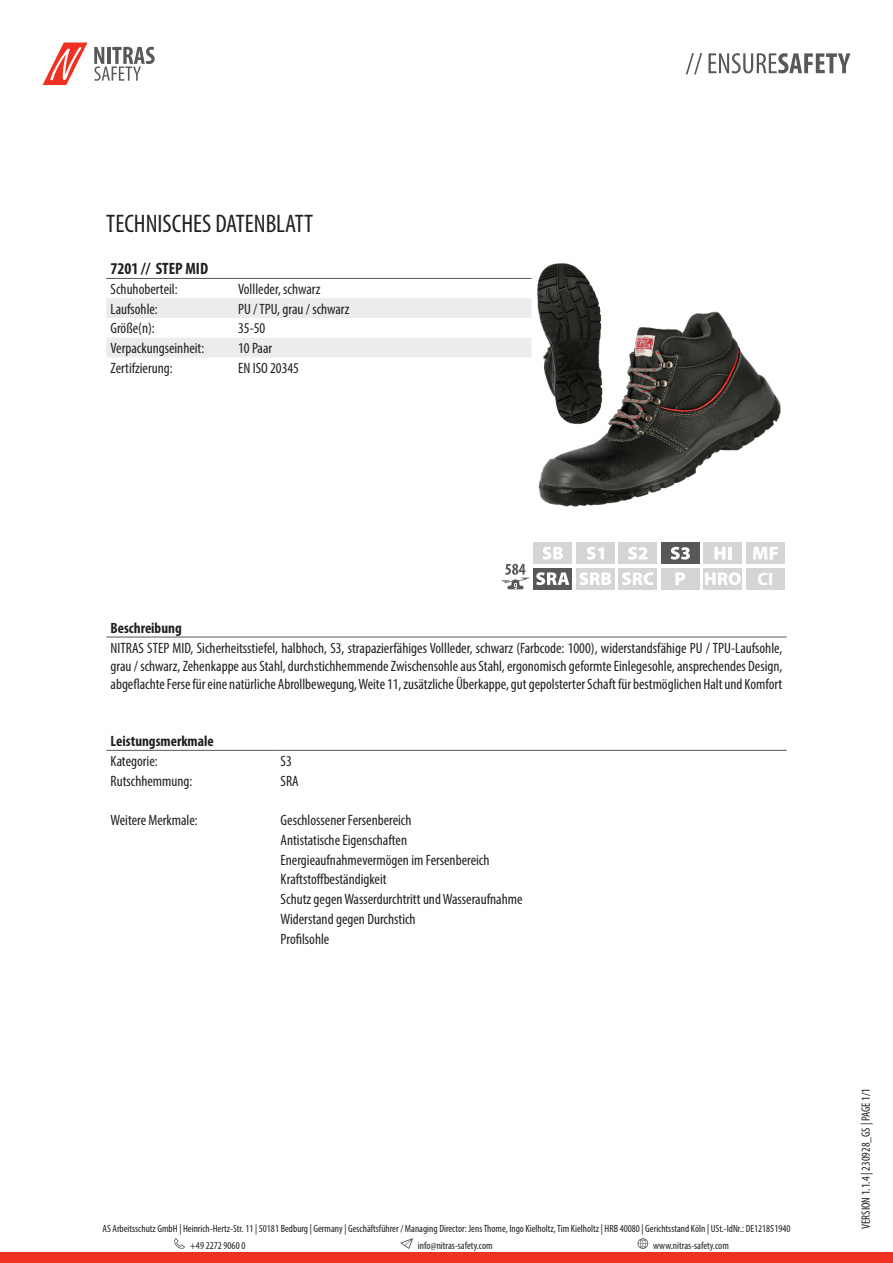
<style>
.page{position:relative;width:893px;height:1263px;background:#fff}
.page>*{position:absolute;margin:0;border:0;box-sizing:border-box;transform-origin:0 0}
.t1{font:condensed 25.5px "Myriad Pro";color:#231f20}
.t2{font:700 17.85px "Myriad Pro";color:#fff}
.t3{font:700 condensed 16.5px "Myriad Pro";color:#231f20}
.t4{font:condensed 15px/18px "Myriad Pro";color:#231f20;text-align:justify}
.t5{font:700 condensed 15px "Myriad Pro";color:#231f20}
.t6{font:condensed 12px "Myriad Pro";color:#231f20}
.t7{font:condensed 10.5px/17px "Myriad Pro";color:#231f20}
</style>
<div class="page">
<div style="left:0;top:1252px;width:893px;height:11px;background:#ef3122"></div>
<svg style="left:174px;top:1238px;width:11px;height:11px"></svg>
<svg style="left:400px;top:1238px;width:13px;height:11px"></svg>
<svg style="left:638px;top:1238px;width:10px;height:11px"></svg>
<svg style="left:43px;top:43px;width:45px;height:42px"></svg>
<svg style="left:94px;top:47px;width:61px;height:34px"></svg>
<svg style="left:686px;top:53px;width:16px;height:21px"></svg>
<svg style="left:708px;top:53px;width:142px;height:20px"></svg>
<svg style="left:106px;top:298px;width:425px;height:59px"></svg>
<hr style="left:106px;top:278px;width:128px;height:1px;background:#57585a">
<hr style="left:234px;top:278px;width:297px;height:1px;background:#57585a">
<img style="left:531px;top:263px;width:250px;height:244px">
<svg style="left:501px;top:564px;width:28px;height:25px"></svg>
<div style="left:534px;top:542px;width:38px;height:22px;background:#d5d5d6"></div>
<svg style="left:543px;top:547px;width:20px;height:13px"></svg>
<div style="left:576px;top:542px;width:38px;height:22px;background:#d5d5d6"></div>
<svg style="left:587px;top:547px;width:17px;height:13px"></svg>
<div style="left:619px;top:542px;width:38px;height:22px;background:#d5d5d6"></div>
<svg style="left:628px;top:547px;width:19px;height:13px"></svg>
<div style="left:661px;top:542px;width:38px;height:22px;background:#57585a"></div>
<svg style="left:671px;top:547px;width:19px;height:13px"></svg>
<div style="left:704px;top:542px;width:38px;height:22px;background:#d5d5d6"></div>
<svg style="left:714px;top:547px;width:17px;height:13px"></svg>
<div style="left:746px;top:542px;width:38px;height:22px;background:#d5d5d6"></div>
<svg style="left:753px;top:547px;width:25px;height:13px"></svg>
<div style="left:534px;top:568px;width:38px;height:21px;background:#57585a"></div>
<svg style="left:536px;top:572px;width:33px;height:13px"></svg>
<div style="left:576px;top:568px;width:38px;height:21px;background:#d5d5d6"></div>
<svg style="left:579px;top:572px;width:32px;height:13px"></svg>
<div style="left:619px;top:568px;width:38px;height:21px;background:#d5d5d6"></div>
<svg style="left:622px;top:572px;width:31px;height:13px"></svg>
<div style="left:661px;top:568px;width:38px;height:21px;background:#d5d5d6"></div>
<svg style="left:675px;top:572px;width:10px;height:13px"></svg>
<div style="left:704px;top:568px;width:38px;height:21px;background:#d5d5d6"></div>
<svg style="left:705px;top:572px;width:36px;height:13px"></svg>
<div style="left:746px;top:568px;width:38px;height:21px;background:#d5d5d6"></div>
<hr style="left:106px;top:637px;width:681px;height:1px;background:#57585a">
<hr style="left:106px;top:750px;width:170px;height:1px;background:#57585a">
<hr style="left:276px;top:750px;width:511px;height:1px;background:#57585a">
<p class="t1" style="left:106px;top:208px;width:208px">TECHNISCHES DATENBLATT</p>
<p class="t3" style="left:111px;top:258px;width:99px">7201 // STEP MID</p>
<p class="t4" style="left:111px;top:280px;width:69px">Schuhoberteil:</p>
<p class="t4" style="left:238px;top:280px;width:84px">Vollleder, schwarz</p>
<p class="t4" style="left:111px;top:300px;width:49px">Laufsohle:</p>
<p class="t4" style="left:238px;top:300px;width:113px">PU / TPU, grau / schwarz</p>
<p class="t4" style="left:111px;top:319px;width:46px">Größe(n):</p>
<p class="t4" style="left:238px;top:319px;width:29px">35-50</p>
<p class="t4" style="left:111px;top:339px;width:95px">Verpackungseinheit:</p>
<p class="t4" style="left:238px;top:339px;width:36px">10 Paar</p>
<p class="t4" style="left:111px;top:359px;width:64px">Zertifzierung:</p>
<p class="t4" style="left:238px;top:359px;width:62px">EN ISO 20345</p>
<p class="t2" style="left:757px;top:567px;width:17px">CI</p>
<p class="t5" style="left:111px;top:618px;width:73px">Beschreibung</p>
<p class="t4" style="left:111px;top:638px;width:673px">NITRAS STEP MID, Sicherheitsstiefel, halbhoch, S3, strapazierfähiges Vollleder, schwarz (Farbcode: 1000), widerstandsfähige PU / TPU-Laufsohle, grau / schwarz, Zehenkappe aus Stahl, durchstichhemmende Zwischensohle aus Stahl, ergonomisch geformte Einlegesohle, ansprechendes Design, abgeflachte Ferse für eine natürliche Abrollbewegung, Weite 11, zusätzliche Überkappe, gut gepolsterter Schaft für bestmöglichen Halt und Komfort</p>
<p class="t5" style="left:111px;top:732px;width:105px">Leistungsmerkmale</p>
<p class="t4" style="left:111px;top:752px;width:49px">Kategorie:</p>
<p class="t4" style="left:281px;top:752px;width:13px">S3</p>
<p class="t4" style="left:111px;top:771px;width:83px">Rutschhemmung:</p>
<p class="t4" style="left:281px;top:771px;width:20px">SRA</p>
<p class="t4" style="left:111px;top:811px;width:89px">Weitere Merkmale:</p>
<p class="t4" style="left:281px;top:811px;width:132px">Geschlossener Fersenbereich</p>
<p class="t4" style="left:281px;top:831px;width:128px">Antistatische Eigenschaften</p>
<p class="t4" style="left:281px;top:850px;width:210px">Energieaufnahmevermögen im Fersenbereich</p>
<p class="t4" style="left:281px;top:870px;width:107px">Kraftstoffbeständigkeit</p>
<p class="t4" style="left:281px;top:890px;width:243px">Schutz gegen Wasserdurchtritt und Wasseraufnahme</p>
<p class="t4" style="left:281px;top:910px;width:137px">Widerstand gegen Durchstich</p>
<p class="t4" style="left:281px;top:929px;width:50px">Profilsohle</p>
<p class="t7" style="left:190px;top:1220px;width:602px;text-indent:-87px">AS Arbeitsschutz GmbH | Heinrich-Hertz-Str. 11 | 50181 Bedburg | Germany | Geschäftsführer / Managing Director: Jens Thome, Ingo Kielholtz, Tim Kielholtz | HRB 40080 | Gerichtsstand Köln | USt.-IdNr.: DE121851940 +49 2272 9060 0</p>
<p class="t7" style="left:418px;top:1237px;width:76px">info@nitras-safety.com</p>
<p class="t7" style="left:653px;top:1237px;width:77px">www.nitras-safety.com</p>
<p class="t6" style="left:859px;top:1229px;width:142px;rotate:-90deg">VERSION 1.1.4 | 230928_GS | PAGE 1/1</p>
</div>
